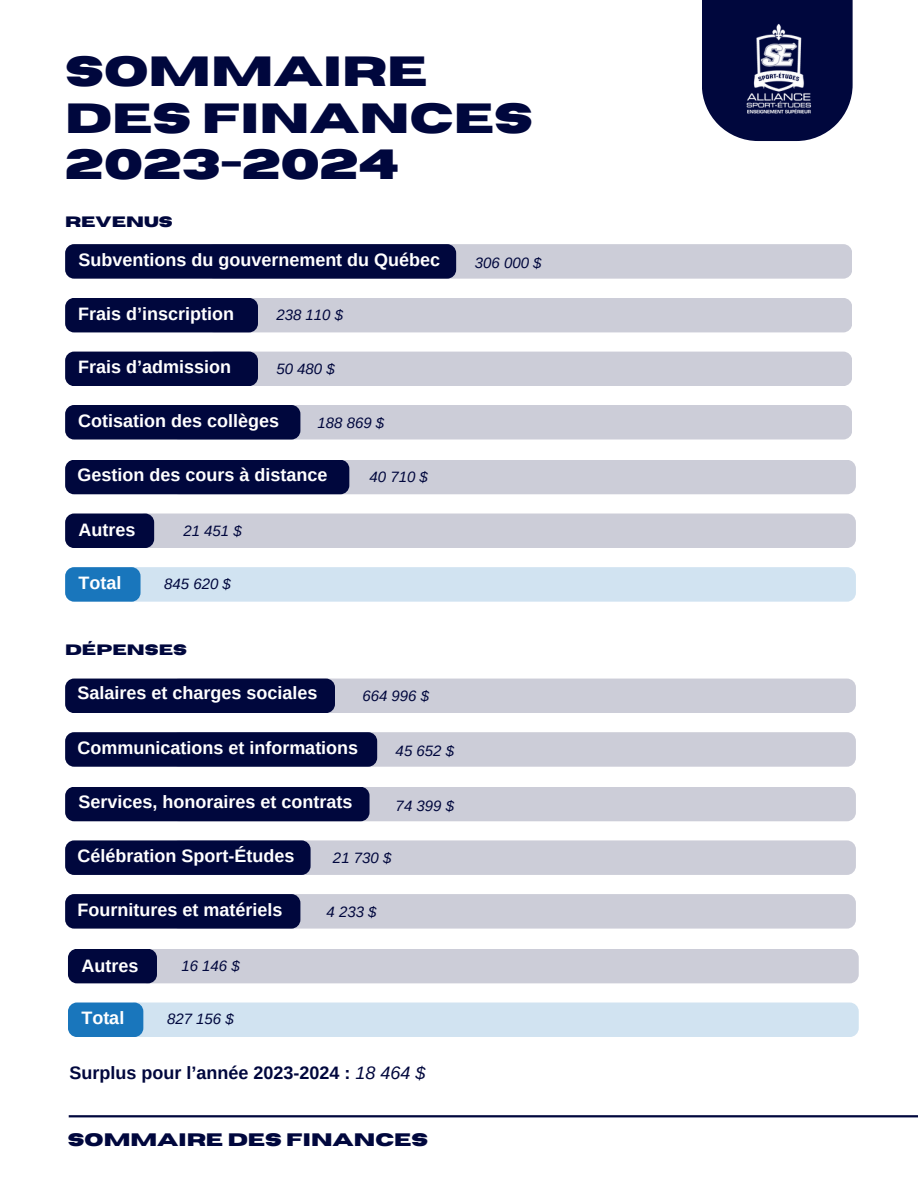
<style>
.page{position:relative;width:918px;height:1188px;background:#fff}
.page>*{position:absolute;margin:0;border:0;box-sizing:border-box;transform-origin:0 0}
.t1{font:700 42px/46.2px "Horizon";color:#00073d}
.t2{font:700 18px "Arimo";color:#fff}
.t3{font:700 18px "Arimo";color:#00073d}
.t4{font:700 18px "Horizon";color:#00073d}
.t5{font:italic 15px "Arimo";color:#00073d}
.t6{font:700 15px "Horizon";color:#00073d}
.s1{font-weight:400;font-style:italic}
</style>
<div class="page">
<svg style="left:702px;top:0;width:151px;height:141px;fill:#00073d"></svg>
<img style="left:702px;top:19px;width:151px;height:100px">
<hr style="left:69px;top:1115px;width:849px;height:2px;background:#00073d">
<div style="left:206px;top:244px;width:646px;height:35px;background:#cccdd8;border-radius:9px"></div>
<div style="left:65px;top:244px;width:391px;height:35px;background:#00073d;border-radius:9px"></div>
<div style="left:206px;top:298px;width:646px;height:34px;background:#cccdd8;border-radius:9px"></div>
<div style="left:65px;top:298px;width:193px;height:34px;background:#00073d;border-radius:9px"></div>
<div style="left:206px;top:352px;width:646px;height:34px;background:#cccdd8;border-radius:9px"></div>
<div style="left:65px;top:352px;width:193px;height:34px;background:#00073d;border-radius:9px"></div>
<div style="left:170px;top:405px;width:682px;height:35px;background:#cccdd8;border-radius:9px"></div>
<div style="left:65px;top:405px;width:235px;height:35px;background:#00073d;border-radius:9px"></div>
<div style="left:170px;top:460px;width:686px;height:34px;background:#cccdd8;border-radius:9px"></div>
<div style="left:65px;top:460px;width:284px;height:34px;background:#00073d;border-radius:9px"></div>
<div style="left:136px;top:514px;width:720px;height:34px;background:#cccdd8;border-radius:9px"></div>
<div style="left:65px;top:514px;width:89px;height:34px;background:#00073d;border-radius:9px"></div>
<div style="left:123px;top:567px;width:733px;height:35px;background:#d1e3f1;border-radius:9px"></div>
<div style="left:65px;top:567px;width:76px;height:35px;background:#1976bc;border-radius:9px"></div>
<div style="left:170px;top:679px;width:686px;height:34px;background:#cccdd8;border-radius:9px"></div>
<div style="left:65px;top:679px;width:270px;height:34px;background:#00073d;border-radius:9px"></div>
<div style="left:170px;top:732px;width:686px;height:35px;background:#cccdd8;border-radius:9px"></div>
<div style="left:65px;top:732px;width:312px;height:35px;background:#00073d;border-radius:9px"></div>
<div style="left:170px;top:787px;width:686px;height:34px;background:#cccdd8;border-radius:9px"></div>
<div style="left:65px;top:787px;width:305px;height:34px;background:#00073d;border-radius:9px"></div>
<div style="left:170px;top:840px;width:686px;height:35px;background:#cccdd8;border-radius:9px"></div>
<div style="left:65px;top:840px;width:246px;height:35px;background:#00073d;border-radius:9px"></div>
<div style="left:170px;top:894px;width:686px;height:35px;background:#cccdd8;border-radius:9px"></div>
<div style="left:65px;top:894px;width:235px;height:35px;background:#00073d;border-radius:9px"></div>
<div style="left:139px;top:949px;width:720px;height:34px;background:#cccdd8;border-radius:9px"></div>
<div style="left:68px;top:949px;width:89px;height:34px;background:#00073d;border-radius:9px"></div>
<div style="left:126px;top:1003px;width:733px;height:34px;background:#d1e3f1;border-radius:9px"></div>
<div style="left:68px;top:1003px;width:75px;height:34px;background:#1976bc;border-radius:9px"></div>
<p class="t1" style="left:65px;top:50px;width:469px">SOMMAIRE<br>DES FINANCES<br>2023-2024</p>
<h2 class="t6" style="left:65px;top:214px;width:109px">REVENUS</h2>
<p class="t2" style="left:79px;top:249px;width:363px">Subventions du gouvernement du Québec</p>
<p class="t2" style="left:78px;top:303px;width:157px">Frais d’inscription</p>
<h2 class="t5" style="left:276px;top:307px;width:68px">238 110 $</h2>
<p class="t2" style="left:78px;top:357px;width:154px">Frais d’admission</p>
<h2 class="t5" style="left:276px;top:361px;width:60px">50 480 $</h2>
<p class="t2" style="left:78px;top:411px;width:202px">Cotisation des collèges</p>
<h2 class="t5" style="left:318px;top:415px;width:68px">188 869 $</h2>
<h2 class="t2" style="left:78px;top:465px;width:251px">Gestion des cours à distance</h2>
<p class="t5" style="left:370px;top:468px;width:60px">40 710 $</p>
<p class="t2" style="left:79px;top:520px;width:58px">Autres</p>
<h2 class="t5" style="left:183px;top:522px;width:60px">21 451 $</h2>
<h4 class="t2" style="left:79px;top:573px;width:44px">Total</h4>
<p class="t5" style="left:164px;top:575px;width:68px">845 620 $</p>
<h2 class="t6" style="left:65px;top:642px;width:123px">DÉPENSES</h2>
<p class="t2" style="left:78px;top:683px;width:241px">Salaires et charges sociales</p>
<p class="t5" style="left:362px;top:688px;width:68px">664 996 $</p>
<h2 class="t2" style="left:78px;top:738px;width:282px">Communications et informations</h2>
<p class="t5" style="left:396px;top:743px;width:60px">45 652 $</p>
<h2 class="t2" style="left:79px;top:792px;width:275px">Services, honoraires et contrats</h2>
<h2 class="t5" style="left:396px;top:797px;width:60px">74 399 $</h2>
<p class="t2" style="left:78px;top:846px;width:218px">Célébration Sport-Études</p>
<p class="t5" style="left:333px;top:850px;width:60px">21 730 $</p>
<h2 class="t2" style="left:78px;top:900px;width:206px">Fournitures et matériels</h2>
<h3 class="t5" style="left:327px;top:904px;width:52px">4 233 $</h3>
<h2 class="t2" style="left:81px;top:955px;width:58px">Autres</h2>
<h2 class="t5" style="left:181px;top:958px;width:60px">16 146 $</h2>
<p class="t2" style="left:81px;top:1008px;width:44px">Total</p>
<h2 class="t5" style="left:167px;top:1011px;width:68px">827 156 $</h2>
<h2 class="t3" style="left:70px;top:1063px;width:357px">Surplus pour l’année 2023-2024 : <span class="s1">18 464 $</span></h2>
<h4 class="t4" style="left:68px;top:1131px;width:362px">SOMMAIRE DES FINANCES</h4>
<p class="t5" style="left:475px;top:254px;width:68px">306 000 $</p>
</div>
